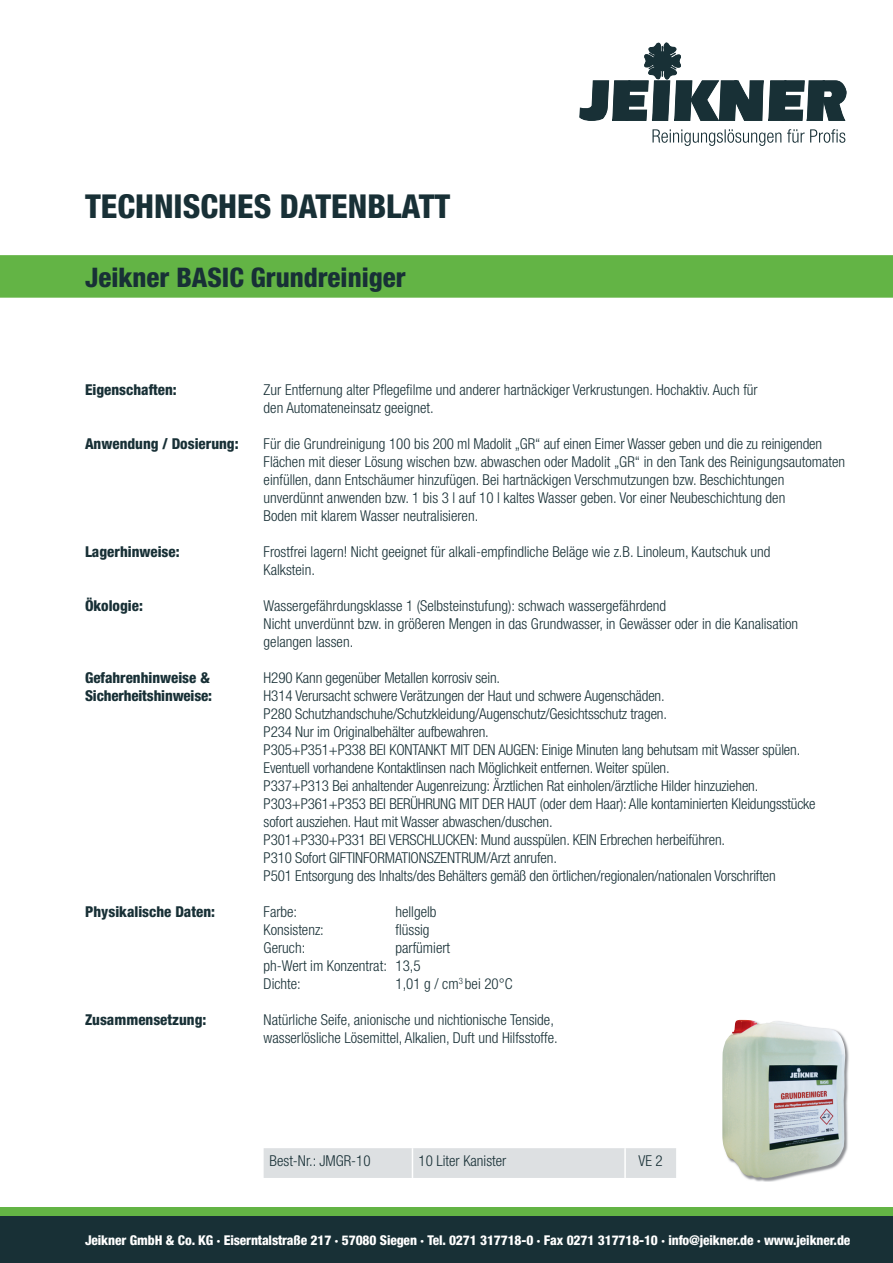
<style>
.page{position:relative;width:893px;height:1263px;background:#fff}
.page>*{position:absolute;margin:0;border:0;box-sizing:border-box;transform-origin:0 0}
.t1{font:800 condensed 33px "Helvetica Neue LT";color:#183036}
.t2{font:800 condensed 27px "Helvetica Neue LT";color:#183036}
.t3{font:300 condensed 15px/18px "Helvetica Neue LT";color:#183036}
.t4{font:800 condensed 15px "Helvetica Neue LT";color:#183036}
.t5{font:800 condensed 13.5px "Helvetica Neue LT";letter-spacing:-.01em;color:#fff}
</style>
<div class="page">
<img style="left:746px;top:1039px;width:103px;height:143px">
<img style="left:722px;top:1020px;width:123px;height:158px">
<div style="left:0;top:1216px;width:893px;height:47px;background:#183036"></div>
<div style="left:0;top:1208px;width:893px;height:8px;background:#63b445"></div>
<div style="left:0;top:255px;width:893px;height:43px;background:#63b445"></div>
<div style="left:264px;top:1148px;width:412px;height:30px;background:#dde0e2"></div>
<hr style="left:412px;top:1148px;width:1px;height:30px;background:#fff">
<hr style="left:624px;top:1148px;width:2px;height:30px;background:#fff">
<svg style="left:579px;top:43px;width:267px;height:78px"></svg>
<svg style="left:652px;top:129px;width:193px;height:17px"></svg>
<h1 class="t1" style="left:85px;top:186px;width:367px">TECHNISCHES DATENBLATT</h1>
<h2 class="t2" style="left:85px;top:261px;width:322px">Jeikner BASIC Grundreiniger</h2>
<p class="t4" style="left:85px;top:380px;width:93px">Eigenschaften:</p>
<p class="t3" style="left:264px;top:380px;width:496px">Zur Entfernung alter Pflegefilme und anderer hartnäckiger Verkrustungen. Hochaktiv. Auch für den Automateneinsatz geeignet.</p>
<p class="t4" style="left:85px;top:434px;width:155px">Anwendung / Dosierung:</p>
<p class="t3" style="left:264px;top:434px;width:583px">Für die Grundreinigung 100 bis 200 ml Madolit „GR“ auf einen Eimer Wasser geben und die zu reinigenden Flächen mit dieser Lösung wischen bzw. abwaschen oder Madolit „GR“ in den Tank des Reinigungsautomaten einfüllen, dann Entschäumer hinzufügen. Bei hartnäckigen Verschmutzungen bzw. Beschichtungen unverdünnt anwenden bzw. 1 bis 3 l auf 10 l kaltes Wasser geben. Vor einer Neubeschichtung den<br>Boden mit klarem Wasser neutralisieren.</p>
<p class="t4" style="left:85px;top:542px;width:96px">Lagerhinweise:</p>
<p class="t3" style="left:264px;top:542px;width:508px">Frostfrei lagern! Nicht geeignet für alkali-empfindliche Beläge wie z.B. Linoleum, Kautschuk und<br>Kalkstein.</p>
<p class="t4" style="left:85px;top:596px;width:59px">Ökologie:</p>
<p class="t3" style="left:264px;top:596px;width:536px">Wassergefährdungsklasse 1 (Selbsteinstufung): schwach wassergefährdend<br>Nicht unverdünnt bzw. in größeren Mengen in das Grundwasser, in Gewässer oder in die Kanalisation gelangen lassen.</p>
<p class="t4" style="left:85px;top:668px;width:126px">Gefahrenhinweise &amp;</p>
<p class="t3" style="left:264px;top:668px;width:238px">H290 Kann gegenüber Metallen korrosiv sein.</p>
<p class="t4" style="left:85px;top:686px;width:129px">Sicherheitshinweise:</p>
<p class="t3" style="left:264px;top:686px;width:553px">H314 Verursacht schwere Verätzungen der Haut und schwere Augenschäden.<br>P280 Schutzhandschuhe/Schutzkleidung/Augenschutz/Gesichtsschutz tragen.<br>P234 Nur im Originalbehälter aufbewahren.<br>P305+P351+P338 BEI KONTANKT MIT DEN AUGEN: Einige Minuten lang behutsam mit Wasser spülen.<br>Eventuell vorhandene Kontaktlinsen nach Möglichkeit entfernen. Weiter spülen.<br>P337+P313 Bei anhaltender Augenreizung: Ärztlichen Rat einholen/ärztliche Hilder hinzuziehen.<br>P303+P361+P353 BEI BERÜHRUNG MIT DER HAUT (oder dem Haar): Alle kontaminierten Kleidungsstücke sofort ausziehen. Haut mit Wasser abwaschen/duschen.<br>P301+P330+P331 BEI VERSCHLUCKEN: Mund ausspülen. KEIN Erbrechen herbeiführen.<br>P310 Sofort GIFTINFORMATIONSZENTRUM/Arzt anrufen.<br>P501 Entsorgung des Inhalts/des Behälters gemäß den örtlichen/regionalen/nationalen Vorschriften</p>
<p class="t4" style="left:85px;top:902px;width:132px">Physikalische Daten:</p>
<p class="t3" style="left:264px;top:902px;width:35px">Farbe:</p>
<p class="t3" style="left:395px;top:902px;width:43px">hellgelb</p>
<p class="t3" style="left:264px;top:920px;width:62px">Konsistenz:</p>
<p class="t3" style="left:395px;top:920px;width:36px">flüssig</p>
<p class="t3" style="left:264px;top:938px;width:43px">Geruch:</p>
<p class="t3" style="left:264px;top:938px;width:188px;text-indent:132px">parfümiert ph-Wert im Konzentrat: 13,5<br>Dichte:</p>
<p class="t3" style="left:395px;top:974px;width:119px">1,01 g / cm<sup>3</sup> bei 20°C</p>
<p class="t4" style="left:85px;top:1010px;width:123px">Zusammensetzung:</p>
<p class="t3" style="left:264px;top:1010px;width:296px">Natürliche Seife, anionische und nichtionische Tenside, wasserlösliche Lösemittel, Alkalien, Duft und Hilfsstoffe.</p>
<p class="t3" style="left:270px;top:1152px;width:103px">Best-Nr.: JMGR-10</p>
<p class="t3" style="left:418px;top:1152px;width:89px">10 Liter Kanister</p>
<p class="t3" style="left:638px;top:1152px;width:26px">VE 2</p>
<p class="t5" style="left:85px;top:1232px;width:767px">Jeikner GmbH &amp; Co. KG · Eiserntalstraße 217 · 57080 Siegen · Tel. 0271 317718-0 · Fax 0271 317718-10 · info@jeikner.de · www.jeikner.de</p>
</div>
